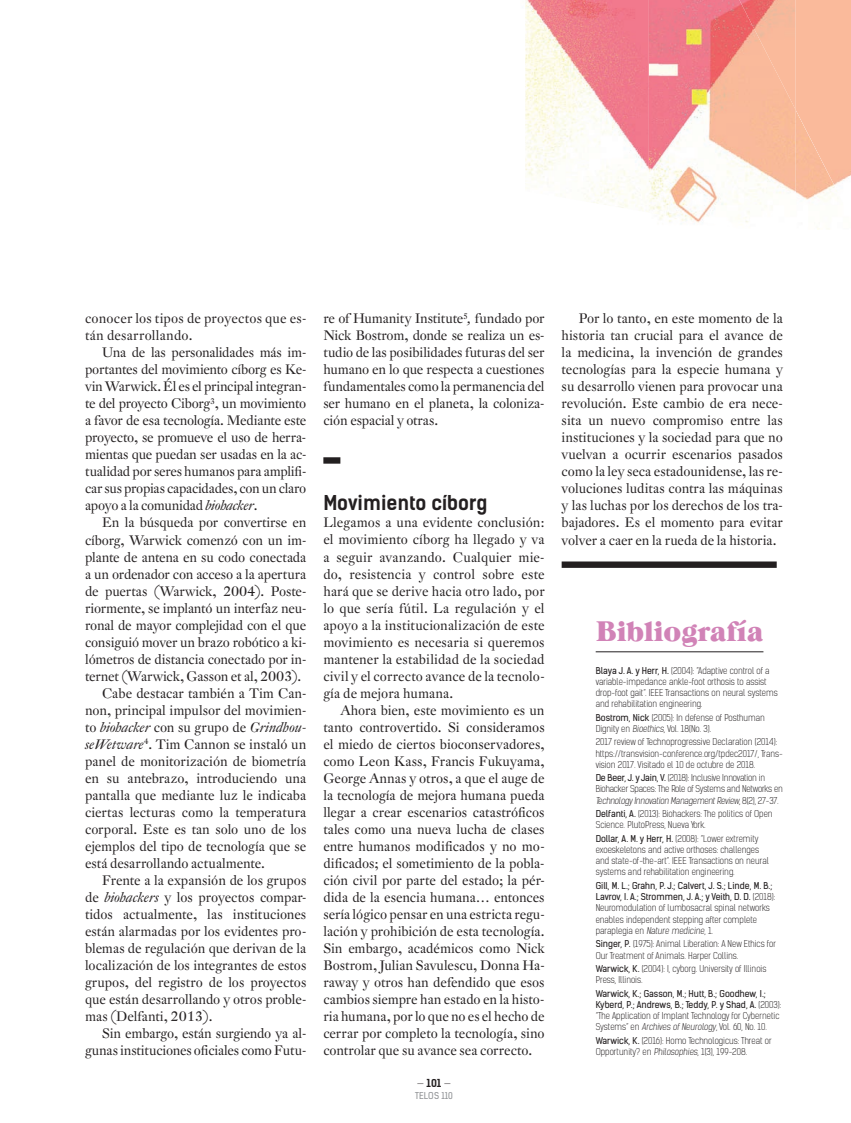
<style>
.page{position:relative;width:851px;height:1123px;background:#fff}
.page>*{position:absolute;margin:0;border:0;box-sizing:border-box;transform-origin:0 0}
.t1{font:28.5px "Grouch IT Cby BT";color:#d183b7}
.t2{font:700 19.5px "Kelson Sans";color:#231f20}
.t3{font:13.5px/17px "DTL Fleischmann D";letter-spacing:-.01em;color:#231f20;text-align:justify}
.t4{font:13.5px/17px "DTL Fleischmann D";letter-spacing:.02em;color:#231f20}
.t5{font:italic 13.5px "DTL Fleischmann D";color:#231f20}
.t6{font:700 10.5px "Kelson Sans";color:#231f20}
.t7{font:300 9px/11.2px "Kelson Sans";color:#231f20}
.t8{font:300 9px/11.2px "Kelson Sans";letter-spacing:-.02em;color:#231f20}
.t9{font:9px "Kelson Sans";letter-spacing:.005em;color:#939598}
.s1{font-style:italic}
.s2{font-style:normal}
.s3{font-weight:300}
.s4{font-weight:400}
</style>
<div class="page">
<hr style="left:595px;top:651px;width:168px;height:1px;background:#231f20">
<div style="left:323px;top:457px;width:17px;height:6px;background:#231f20"></div>
<div style="left:561px;top:561px;width:215px;height:7px;background:#231f20"></div>
<img style="left:525px;top:0;width:325px;height:230px">
<img style="left:648px;top:0;width:147px;height:230px">
<p class="t4" style="left:85px;top:311px;width:223px">conocer los tipos de proyectos que es&shy;tán desarrollando.</p>
<p class="t3" style="left:85px;top:345px;width:223px;text-indent:17px">Una de las personalidades más im&shy;portantes del movimiento cíborg es Ke&shy;vin Warwick. Él es el principal integran&shy;te del proyecto Ciborg<sup>3</sup>, un movimiento a favor de esa tecnología. Mediante este proyecto, se promueve el uso de herra&shy;mientas que puedan ser usadas en la ac&shy;tualidad por seres humanos para amplifi&shy;car sus propias capacidades, con un claro apoyo a la comunidad <span class="s1">biohacker</span>.</p>
<p class="t3" style="left:102px;top:516px;width:206px">En la búsqueda por convertirse en</p>
<p class="t3" style="left:85px;top:533px;width:223px">cíborg, Warwick comenzó con un im-</p>
<p class="t3" style="left:85px;top:550px;width:223px">plante de antena en su codo conectada</p>
<p class="t3" style="left:85px;top:567px;width:223px">a un ordenador con acceso a la apertura</p>
<p class="t3" style="left:85px;top:584px;width:223px">de puertas (Warwick, 2004). Poste-</p>
<p class="t3" style="left:85px;top:601px;width:223px">riormente, se implantó un interfaz neu-</p>
<p class="t3" style="left:85px;top:618px;width:223px">ronal de mayor complejidad con el que</p>
<p class="t3" style="left:85px;top:635px;width:223px">consiguió mover un brazo robótico a ki-</p>
<p class="t3" style="left:85px;top:652px;width:223px">lómetros de distancia conectado por in-</p>
<p class="t3" style="left:85px;top:669px;width:218px">ternet (Warwick, Gasson et al, 2003).</p>
<p class="t3" style="left:102px;top:686px;width:206px">Cabe destacar también a Tim Can-</p>
<p class="t3" style="left:85px;top:703px;width:223px">non, principal impulsor del movimien-</p>
<p class="t5" style="left:85px;top:721px;width:223px"><span class="s2">to</span> biohacker <span class="s2">con su grupo de</span> Grindhou-</p>
<p class="t3" style="left:85px;top:737px;width:223px"><span class="s1">seWetware</span><sup>4</sup>. Tim Cannon se instaló un</p>
<p class="t3" style="left:85px;top:754px;width:223px">panel de monitorización de biometría</p>
<p class="t3" style="left:85px;top:771px;width:223px">en su antebrazo, introduciendo una</p>
<p class="t3" style="left:85px;top:788px;width:223px">pantalla que mediante luz le indicaba</p>
<p class="t3" style="left:85px;top:805px;width:222px">ciertas lecturas como la temperatura</p>
<p class="t3" style="left:85px;top:822px;width:223px">corporal. Este es tan solo uno de los</p>
<p class="t3" style="left:85px;top:839px;width:223px">ejemplos del tipo de tecnología que se</p>
<p class="t3" style="left:85px;top:856px;width:181px">está desarrollando actualmente.</p>
<p class="t3" style="left:102px;top:873px;width:206px">Frente a la expansión de los grupos</p>
<p class="t3" style="left:85px;top:890px;width:223px">de <span class="s1">biohackers</span> y los proyectos compar-</p>
<p class="t3" style="left:85px;top:907px;width:223px">tidos actualmente, las instituciones</p>
<p class="t3" style="left:85px;top:924px;width:223px">están alarmadas por los evidentes pro-</p>
<p class="t3" style="left:85px;top:941px;width:223px">blemas de regulación que derivan de la</p>
<p class="t3" style="left:85px;top:958px;width:223px">localización de los integrantes de estos</p>
<p class="t3" style="left:85px;top:975px;width:223px">grupos, del registro de los proyectos</p>
<p class="t3" style="left:85px;top:992px;width:223px">que están desarrollando y otros proble-</p>
<p class="t3" style="left:85px;top:1009px;width:129px">mas (Delfanti, 2013).</p>
<p class="t3" style="left:102px;top:1026px;width:206px">Sin embargo, están surgiendo ya al-</p>
<p class="t3" style="left:85px;top:1043px;width:223px">gunas instituciones oficiales como Futu-</p>
<p class="t3" style="left:323px;top:311px;width:223px">re of Humanity Institute<sup>5</sup><span class="s1">,</span> fundado por Nick Bostrom, donde se realiza un es&shy;tudio de las posibilidades futuras del ser humano en lo que respecta a cuestiones fundamentales como la permanencia del ser humano en el planeta, la coloniza&shy;ción espacial y otras.</p>
<h2 class="t2" style="left:323px;top:495px;width:165px">Movimiento cíborg</h2>
<p class="t3" style="left:323px;top:516px;width:223px">Llegamos a una evidente conclusión: el movimiento cíborg ha llegado y va a seguir avanzando. Cualquier mie&shy;do, resistencia y control sobre este hará que se derive hacia otro lado, por lo que sería fútil. La regulación y el apoyo a la institucionalización de este movimiento es necesaria si queremos mantener la estabilidad de la sociedad civil y el correcto avance de la tecnolo&shy;gía de mejora humana.</p>
<p class="t3" style="left:323px;top:703px;width:223px;text-indent:17px">Ahora bien, este movimiento es un tanto controvertido. Si consideramos el miedo de ciertos bioconservadores, como Leon Kass, Francis Fukuyama, George Annas y otros, a que el auge de la tecnología de mejora humana pueda llegar a crear escenarios catastróficos tales como una nueva lucha de clases entre humanos modificados y no mo&shy;dificados; el sometimiento de la pobla&shy;ción civil por parte del estado; la pér&shy;dida de la esencia humana… entonces sería lógico pensar en una estricta regu&shy;lación y prohibición de esta tecnología.<br>Sin embargo, académicos como Nick Bostrom, Julian Savulescu, Donna Ha&shy;raway y otros han defendido que esos cambios siempre han estado en la histo&shy;ria humana, por lo que no es el hecho de cerrar por completo la tecnología, sino controlar que su avance sea correcto.</p>
<p class="t6" style="left:417px;top:1078px;width:35px"><span class="s3">—</span> 101 <span class="s3">—</span></p>
<p class="t9" style="left:415px;top:1091px;width:39px">TELOS 110</p>
<p class="t3" style="left:561px;top:311px;width:223px;text-indent:17px">Por lo tanto, en este momento de la historia tan crucial para el avance de la medicina, la invención de grandes tecnologías para la especie humana y su desarrollo vienen para provocar una revolución. Este cambio de era nece&shy;sita un nuevo compromiso entre las instituciones y la sociedad para que no vuelvan a ocurrir escenarios pasados como la ley seca estadounidense, las re&shy;voluciones luditas contra las máquinas y las luchas por los derechos de los tra&shy;bajadores. Es el momento para evitar volver a caer en la rueda de la historia.</p>
<h1 class="t1" style="left:595px;top:620px;width:169px">Bibliografía</h1>
<p class="t7" style="left:595px;top:665px;width:183px"><span class="s4">Blaya J. A. y Herr, H.</span> (2004): “Adaptive control of a variable-impedance ankle-foot orthosis to assist drop-foot gait”. IEEE Transactions on neural systems and rehabilitation engineering.</p>
<p class="t7" style="left:595px;top:712px;width:171px"><span class="s4">Bostrom, Nick</span> (2005): In defense of Posthuman<br>Dignity en Bioethics, Vol. 18(No. 3).</p>
<p class="t7" style="left:595px;top:737px;width:189px">2017 review of Technoprogressive Declaration (2014): https://transvision-conference.org/tpdec2017/, Trans&shy;vision 2017. Visitado el 10 de octubre de 2018.</p>
<p class="t8" style="left:595px;top:773px;width:189px"><span class="s4">De Beer, J. y Jain, V.</span> (2018): Inclusive Innovation in<br>Biohacker Spaces: The Role of Systems and Networks en<br>Technology Innovation Management Review, 8(2), 27-37.</p>
<p class="t7" style="left:595px;top:808px;width:178px"><span class="s4">Delfanti, A.</span> (2013): Biohackers: The politics of Open<br>Science. PlutoPress, Nueva York.</p>
<p class="t7" style="left:595px;top:833px;width:175px"><span class="s4">Dollar, A. M. y Herr, H.</span> (2008): “Lower extremity exoeskeletons and active orthoses: challenges and state-of-the-art”. IEEE Transactions on neural systems and rehabilitation engineering.</p>
<p class="t7" style="left:595px;top:880px;width:181px"><span class="s4">Gill, M. L.; Grahn, P. J.; Calvert, J. S.; Linde, M. B.; Lavrov, I. A.; Strommen, J. A.; y Veith, D. D.</span> (2018):<br>Neuromodulation of lumbosacral spinal networks enables independent stepping after complete paraplegia en Nature medicine, 1.</p>
<p class="t7" style="left:595px;top:939px;width:182px"><span class="s4">Singer, P.</span> (1975): Animal Liberation: A New Ethics for<br>Our Treatment of Animals. Harper Collins.</p>
<p class="t7" style="left:595px;top:963px;width:172px"><span class="s4">Warwick, K.</span> (2004): I, cyborg. University of Illinois<br>Press, Illinois.</p>
<p class="t7" style="left:595px;top:988px;width:187px"><span class="s4">Warwick, K.; Gasson, M.; Hutt, B.; Goodhew, I.; Kyberd, P.; Andrews, B.; Teddy, P. y Shad, A.</span> (2003): “The Application of Implant Technology for Cybernetic Systems” en Archives of Neurology, Vol. 60, No. 10.</p>
<p class="t7" style="left:595px;top:1035px;width:177px"><span class="s4">Warwick, K.</span> (2016): Homo Technologicus: Threat or<br>Opportunity? en Philosophies, 1(3), 199-208.</p>
</div>
